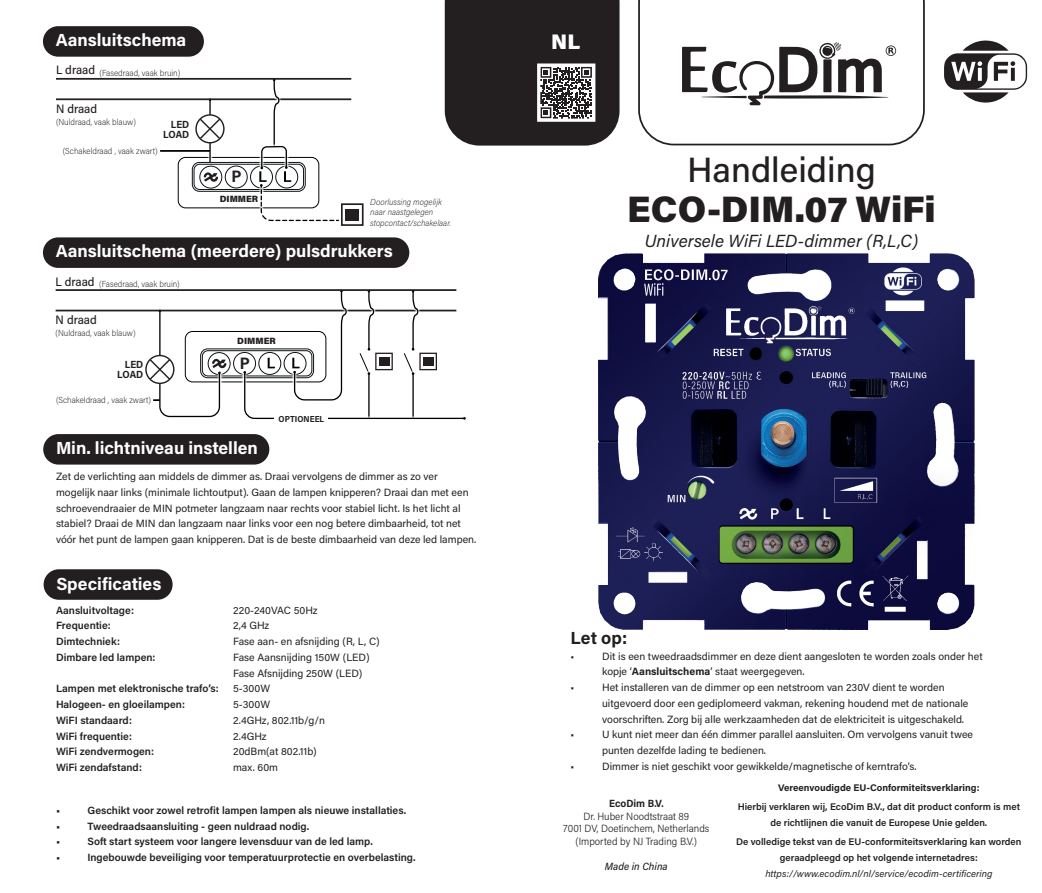
<style>
.page{position:relative;width:1042px;height:893px;background:#fff}
.page>*{position:absolute;margin:0;border:0;box-sizing:border-box;transform-origin:0 0}
.t1{font:900 36.75px "Acumin Pro";color:#231f20}
.t2{font:500 35px "Acumin Pro";color:#231f20}
.t3{font:900 21px "Acumin Pro";color:#fff}
.t4{font:700 17.5px "Acumin Pro";color:#fff}
.t5{font:italic 17.5px "Acumin Pro";color:#231f20}
.t6{font:700 17.5px "Acumin Pro";color:#231f20}
.t7{font:700 16.62px "Acumin Pro Semi Cond";color:#231f20}
.t8{font:500 12.25px "Acumin Pro Semi Cond";letter-spacing:-.005em;color:#231f20}
.t9{font:10.5px/15.8px "Acumin Pro";color:#231f20}
.t10{font:600 10.5px/15.8px "Acumin Pro";color:#231f20}
.t11{font:300 10.5px/12.6px "Acumin Pro Semi Cond";color:#231f20;text-align:center}
.t12{font:italic 500 10.5px "Acumin Pro Semi Cond";color:#231f20}
.t13{font:700 10.5px "Acumin Pro Semi Cond";color:#231f20}
.t14{font:700 10.33px/10.3px "Acumin Pro Semi Cond";color:#231f20;text-align:right}
.t15{font:600 9.62px/15.8px "Acumin Pro";color:#231f20;text-align:center}
.t16{font:italic 9.62px "Acumin Pro";color:#231f20}
.t17{font:700 9.62px "Acumin Pro";color:#231f20}
.t18{font:900 9.1px "Acumin Pro";color:#231f20}
.t19{font:200 8.75px "Acumin Pro Semi Cond";color:#231f20}
.t20{font:italic 200 8.75px/10.5px "Acumin Pro Semi Cond";color:#231f20}
.t21{font:700 8.75px "Acumin Pro Semi Cond";letter-spacing:.005em;color:#231f20}
.s1{font-weight:500;font-size:12.25px}
.s2{font-weight:700}
</style>
<div class="page">
<svg style="left:177px;top:156px;width:81px;height:53px"></svg>
<div style="left:178px;top:157px;width:141px;height:51px;background:#fff;border-radius:7px"></div>
<div style="left:178px;top:157px;width:141px;height:51px;border:1px solid #000001;border-radius:7px"></div>
<div style="left:206px;top:96px;width:8px;height:76px;background:#fff"></div>
<hr style="left:209px;top:100px;width:2px;height:68px;background:#000001">
<svg style="left:638px;top:0;width:287px;height:145px"></svg>
<svg style="left:682px;top:42px;width:214px;height:63px"></svg>
<svg style="left:445px;top:0;width:174px;height:146px;background:#353132"></svg>
<div style="left:43px;top:434px;width:226px;height:31px;background:#231f20;border-radius:15px"></div>
<div style="left:44px;top:569px;width:129px;height:31px;background:#231f20;border-radius:15px"></div>
<div style="left:43px;top:237px;width:366px;height:31px;background:#231f20;border-radius:15px"></div>
<img style="left:598px;top:253px;width:377px;height:377px">
<div style="left:192px;top:162px;width:113px;height:29px;border:1px solid #0d1214;border-radius:7px"></div>
<svg style="left:194px;top:164px;width:109px;height:25px"></svg>
<div style="left:194px;top:164px;width:110px;height:26px;border:1px solid #0d1214;border-radius:6px"></div>
<svg style="left:200px;top:166px;width:22px;height:22px"></svg>
<div style="left:199px;top:166px;width:23px;height:23px;border:1px solid #0d1214;border-radius:50%"></div>
<div style="left:225px;top:166px;width:22px;height:22px;background:#fff;border-radius:50%"></div>
<div style="left:225px;top:166px;width:23px;height:22px;border:1px solid #0d1214;border-radius:50%"></div>
<svg style="left:250px;top:166px;width:22px;height:22px"></svg>
<div style="left:250px;top:166px;width:23px;height:22px;border:1px solid #0d1214;border-radius:50%"></div>
<svg style="left:204px;top:167px;width:14px;height:15px"></svg>
<svg style="left:202px;top:351px;width:110px;height:25px"></svg>
<div style="left:202px;top:351px;width:110px;height:25px;border:1px solid #0d1214;border-radius:6px"></div>
<svg style="left:208px;top:353px;width:22px;height:22px"></svg>
<div style="left:208px;top:352px;width:23px;height:23px;border:1px solid #0d1214;border-radius:50%"></div>
<div style="left:234px;top:352px;width:21px;height:22px;background:#fff;border-radius:50%"></div>
<div style="left:233px;top:352px;width:23px;height:23px;border:1px solid #0d1214;border-radius:50%"></div>
<div style="left:43px;top:26px;width:161px;height:31px;background:#231f20;border-radius:15px"></div>
<hr style="left:56px;top:98px;width:295px;height:2px;background:#231f20">
<svg style="left:944px;top:41px;width:83px;height:62px"></svg>
<div style="left:270px;top:76px;width:12px;height:73px;background:#f5f5f5"></div>
<hr style="left:56px;top:78px;width:295px;height:2px;background:#231f20">
<svg style="left:258px;top:156px;width:1px;height:15px"></svg>
<svg style="left:196px;top:115px;width:28px;height:28px"></svg>
<div style="left:195px;top:114px;width:30px;height:29px;border:1px solid #231f20;border-radius:50%"></div>
<svg style="left:198px;top:117px;width:24px;height:24px"></svg>
<svg style="left:156px;top:309px;width:67px;height:1px"></svg>
<div style="left:145px;top:355px;width:29px;height:29px;border:1px solid #231f20;border-radius:50%"></div>
<hr style="left:56px;top:310px;width:400px;height:1px;background:#231f20">
<hr style="left:56px;top:289px;width:400px;height:2px;background:#231f20">
<div style="left:241px;top:369px;width:227px;height:53px;background:#fff"></div>
<svg style="left:243px;top:290px;width:223px;height:130px"></svg>
<div style="left:274px;top:413px;width:53px;height:10px;background:#fff"></div>
<svg style="left:257px;top:182px;width:2px;height:27px"></svg>
<svg style="left:259px;top:79px;width:81px;height:143px"></svg>
<div style="left:341px;top:203px;width:22px;height:23px;border:2px solid #231f20"></div>
<div style="left:345px;top:209px;width:14px;height:11px;background:#231f20"></div>
<hr style="left:160px;top:150px;width:50px;height:1px;background:#000001">
<hr style="left:160px;top:151px;width:50px;height:1px;background:#000001">
<svg style="left:148px;top:311px;width:79px;height:107px"></svg>
<h3 class="t4" style="left:56px;top:27px;width:132px">Aansluitschema</h3>
<p class="t19" style="left:56px;top:66px;width:126px"><span class="s1">L draad</span> (Fasedraad, vaak bruin)</p>
<p class="t8" style="left:56px;top:100px;width:43px">N draad</p>
<p class="t19" style="left:56px;top:116px;width:82px">(Nuldraad, vaak blauw)</p>
<p class="t14" style="left:163px;top:119px;width:28px">LED<br>LOAD</p>
<p class="t19" style="left:63px;top:145px;width:97px">(Schakeldraad , vaak zwart)</p>
<h3 class="t7" style="left:231px;top:165px;width:11px">P</h3>
<p class="t18" style="left:220px;top:193px;width:40px">DIMMER</p>
<p class="t20" style="left:370px;top:196px;width:82px">Doorlussing mogelijk naar naastgelegen stopcontact/schakelaar.</p>
<h3 class="t4" style="left:56px;top:238px;width:338px">Aansluitschema (meerdere) pulsdrukkers</h3>
<p class="t19" style="left:56px;top:278px;width:126px"><span class="s1">L draad</span> (Fasedraad, vaak bruin)</p>
<p class="t8" style="left:56px;top:311px;width:43px">N draad</p>
<p class="t19" style="left:56px;top:327px;width:82px">(Nuldraad, vaak blauw)</p>
<p class="t14" style="left:117px;top:358px;width:28px">LED<br>LOAD</p>
<p class="t19" style="left:56px;top:394px;width:97px">(Schakeldraad , vaak zwart)</p>
<p class="t18" style="left:237px;top:335px;width:40px">DIMMER</p>
<h3 class="t7" style="left:240px;top:351px;width:11px">P</h3>
<p class="t21" style="left:278px;top:412px;width:47px">OPTIONEEL</p>
<h3 class="t4" style="left:56px;top:436px;width:203px">Min. lichtniveau instellen</h3>
<p class="t9" style="left:56px;top:468px;width:422px">Zet de verlichting aan middels de dimmer as. Draai vervolgens de dimmer as zo ver mogelijk naar links (minimale lichtoutput). Gaan de lampen knipperen? Draai dan met een schroevendraaier de MIN potmeter langzaam naar rechts voor stabiel licht. Is het licht al stabiel? Draai de MIN dan langzaam naar links voor een nog betere dimbaarheid, tot net vóór het punt de lampen gaan knipperen. Dat is de beste dimbaarheid van deze led lampen.</p>
<h3 class="t4" style="left:56px;top:571px;width:107px">Specificaties</h3>
<p class="t10" style="left:56px;top:602px;width:101px">Aansluitvoltage:<br>Frequentie:<br>Dimtechniek:<br>Dimbare led lampen:</p>
<p class="t10" style="left:56px;top:680px;width:164px">Lampen met elektronische trafo’s:<br>Halogeen- en gloeilampen:<br>WiFI standaard:<br>WiFi frequentie:<br>WiFi zendvermogen:<br>WiFi zendafstand:</p>
<p class="t9" style="left:233px;top:602px;width:148px">220-240VAC 50Hz<br>2,4 GHz<br>Fase aan- en afsnijding (R, L, C)<br>Fase Aansnijding 150W (LED)<br>Fase Afsnijding 250W (LED)<br>5-300W<br>5-300W<br>2.4GHz, 802.11b/g/n<br>2.4GHz<br>20dBm(at 802.11b)<br>max. 60m</p>
<p class="t10" style="left:56px;top:802px;width:6px">•</p>
<p class="t10" style="left:87px;top:802px;width:320px">Geschikt voor zowel retrofit lampen lampen als nieuwe installaties.</p>
<p class="t10" style="left:56px;top:818px;width:6px">•</p>
<p class="t10" style="left:87px;top:818px;width:223px">Tweedraadsaansluiting - geen nuldraad nodig.</p>
<p class="t10" style="left:56px;top:833px;width:6px">•</p>
<p class="t10" style="left:87px;top:833px;width:287px">Soft start systeem voor langere levensduur van de led lamp.</p>
<p class="t10" style="left:56px;top:849px;width:6px">•</p>
<p class="t10" style="left:87px;top:849px;width:329px">Ingebouwde beveiliging voor temperatuurprotectie en overbelasting.</p>
<h3 class="t3" style="left:551px;top:27px;width:30px">NL</h3>
<h2 class="t2" style="left:687px;top:145px;width:190px">Handleiding</h2>
<h1 class="t1" style="left:627px;top:183px;width:310px">ECO-DIM.07 WiFi</h1>
<h3 class="t5" style="left:645px;top:229px;width:275px">Universele WiFi LED-dimmer (R,L,C)</h3>
<h3 class="t6" style="left:570px;top:625px;width:58px">Let op:</h3>
<p class="t9" style="left:570px;top:648px;width:5px">•</p>
<p class="t9" style="left:602px;top:648px;width:382px">Dit is een tweedraadsdimmer en deze dient aangesloten te worden zoals onder het kopje ‘<span class="s2">Aansluitschema</span>’ staat weergegeven.</p>
<p class="t9" style="left:570px;top:679px;width:5px">•</p>
<p class="t9" style="left:602px;top:679px;width:368px">Het installeren van de dimmer op een netstroom van 230V dient te worden uitgevoerd door een gediplomeerd vakman, rekening houdend met de nationale voorschriften. Zorg bij alle werkzaamheden dat de elektriciteit is uitgeschakeld.</p>
<p class="t9" style="left:570px;top:726px;width:5px">•</p>
<p class="t9" style="left:602px;top:726px;width:372px">U kunt niet meer dan één dimmer parallel aansluiten. Om vervolgens vanuit twee punten dezelfde lading te bedienen.</p>
<p class="t9" style="left:570px;top:758px;width:5px">•</p>
<p class="t9" style="left:602px;top:758px;width:316px">Dimmer is niet geschikt voor gewikkelde/magnetische of kerntrafo’s.</p>
<p class="t13" style="left:609px;top:796px;width:56px">EcoDim B.V.</p>
<p class="t11" style="left:563px;top:809px;width:148px">Dr. Huber Noodtstraat 89<br>7001 DV, Doetinchem, Netherlands (Imported by NJ Trading B.V.)</p>
<p class="t12" style="left:605px;top:859px;width:64px">Made in China</p>
<p class="t17" style="left:778px;top:781px;width:203px">Vereenvoudigde EU-Conformiteitsverklaring:</p>
<p class="t15" style="left:738px;top:798px;width:284px">Hierbij verklaren wij, EcoDim B.V., dat dit product conform is met de richtlijnen die vanuit de Europese Unie gelden.</p>
<p class="t15" style="left:736px;top:833px;width:287px">De volledige tekst van de EU-conformiteitsverklaring kan worden geraadpleegd op het volgende internetadres:</p>
<p class="t16" style="left:765px;top:867px;width:228px">https://www.ecodim.nl/nl/service/ecodim-certificering</p>
</div>
